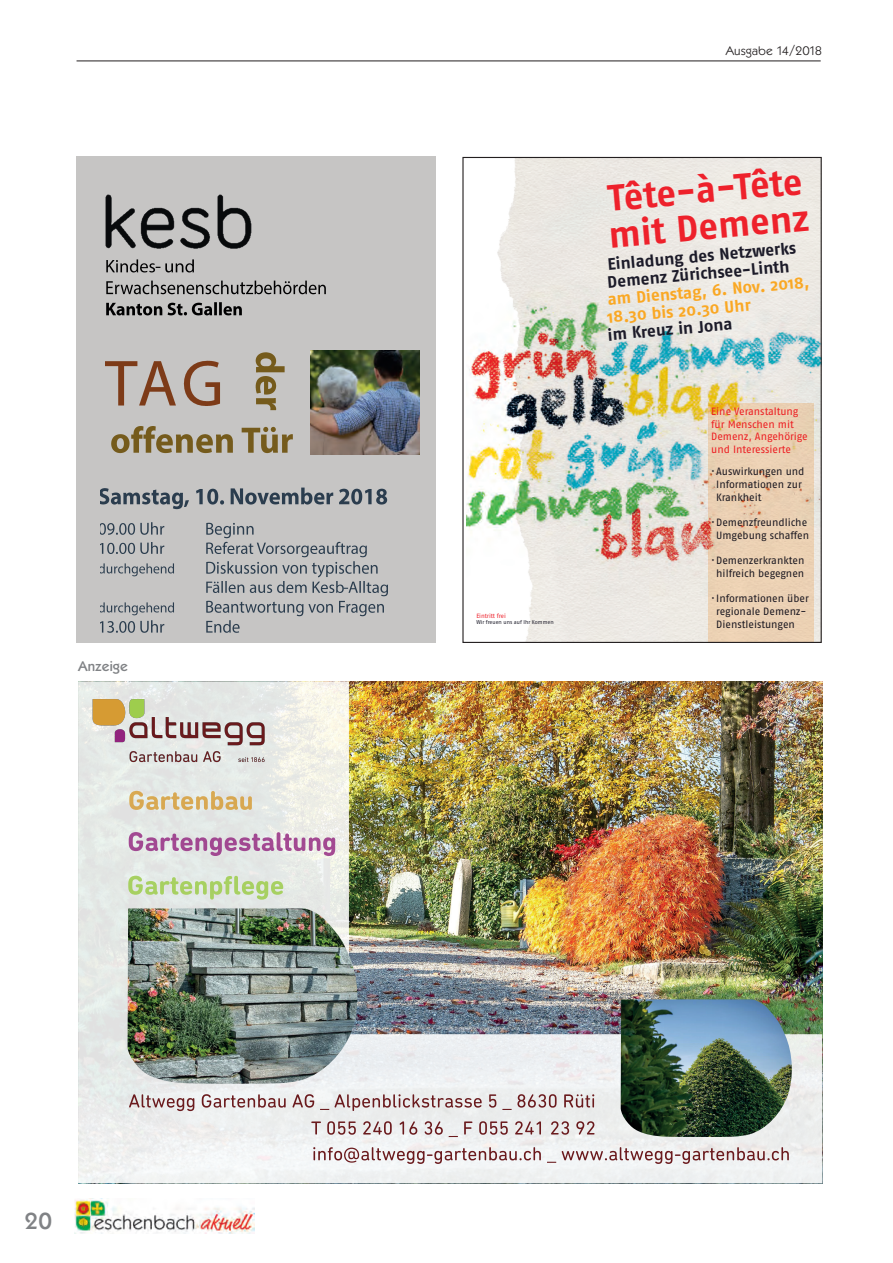
<style>
.page{position:relative;width:893px;height:1263px;background:#fff}
.page>*{position:absolute;margin:0;border:0;box-sizing:border-box;transform-origin:0 0}
.t1{font:700 36.75px/36.8px "Fago No";color:#ee212b}
.t2{font:500 22.5px "Koblenz TS";color:#808285}
.t3{font:700 16.5px/17.5px "Fago No";color:#1c1b29}
.t4{font:700 16.5px/17.5px "Fago No";color:#faa824}
.t5{font:500 13.5px "Koblenz TS";letter-spacing:.01em;color:#808285}
.t6{font:300 12px "Koblenz TS";color:#231f20}
.t7{font:10.65px/12.8px "Fago No";letter-spacing:-.005em;color:#1c1b29}
.t8{font:10.65px/12.8px "Fago No";letter-spacing:-.005em;color:#ee212b}
.t9{font:6.15px "Fago No";letter-spacing:-.005em;color:#ee212b}
.t10{font:5.55px "Fago No";color:#1c1b29}
.s1{font-style:inherit}
</style>
<div class="page">
<img style="left:74px;top:1200px;width:180px;height:33px">
<hr style="left:77px;top:61px;width:744px;height:1px;background:#231f20">
<img style="left:78px;top:681px;width:744px;height:502px">
<img style="left:466px;top:285px;width:354px;height:310px">
<div style="left:709px;top:403px;width:105px;height:239px;background:#ebd0b3"></div>
<div style="left:76px;top:157px;width:360px;height:486px;background:#c6c5c4"></div>
<img style="left:105px;top:360px;width:115px;height:46px">
<img style="left:105px;top:194px;width:147px;height:55px">
<img style="left:106px;top:259px;width:49px;height:14px">
<img style="left:155px;top:259px;width:39px;height:14px">
<img style="left:106px;top:280px;width:220px;height:15px">
<img style="left:106px;top:302px;width:136px;height:14px">
<img style="left:255px;top:352px;width:30px;height:59px">
<img style="left:111px;top:426px;width:182px;height:28px">
<img style="left:310px;top:350px;width:109px;height:104px">
<img style="left:101px;top:487px;width:287px;height:22px">
<img style="left:101px;top:522px;width:64px;height:32px">
<img style="left:206px;top:522px;width:48px;height:16px">
<img style="left:206px;top:538px;width:161px;height:20px">
<img style="left:101px;top:563px;width:73px;height:14px">
<img style="left:206px;top:561px;width:172px;height:16px">
<img style="left:206px;top:577px;width:138px;height:16px">
<img style="left:349px;top:581px;width:39px;height:16px">
<img style="left:101px;top:602px;width:73px;height:14px">
<img style="left:206px;top:600px;width:178px;height:17px">
<img style="left:101px;top:620px;width:64px;height:13px">
<img style="left:206px;top:620px;width:34px;height:13px">
<p class="t5" style="left:78px;top:658px;width:51px">Anzeige</p>
<h2 class="t2" style="left:25px;top:1207px;width:29px">20</h2>
<p class="t9" style="left:476px;top:612px;width:31px">Eintritt frei</p>
<p class="t10" style="left:476px;top:619px;width:79px">Wir freuen uns auf Ihr Kommen</p>
<p class="t6" style="left:726px;top:43px;width:98px">Ausgabe 14/2018</p>
<h1 class="t1" style="left:604px;top:179px;width:202px;rotate:-5deg">Tête-à-Tête mit Demenz</h1>
<h3 class="t3" style="left:605px;top:255px;width:192px;rotate:-5deg">Einladung des Netzwerks<br>Demenz Zürichsee-Linth</h3>
<h3 class="t4" style="left:605px;top:291px;width:206px;rotate:-5deg">am Dienstag, 6. Nov. 2018,<br>18.30 bis 20.30 Uhr</h3>
<h3 class="t3" style="left:607px;top:326px;width:127px;rotate:-5deg">im Kreuz in Jona</h3>
<p class="t8" style="left:711px;top:405px;width:98px">Eine Veranstaltung für Menschen mit<br>Demenz, Angehörige und Interessierte</p>
<p class="t7" style="left:716px;top:465px;width:90px;text-indent:-5px"><span class="s1">·</span> Auswirkungen und<br>Informationen zur<br>Krankheit</p>
<p class="t7" style="left:711px;top:516px;width:99px;text-align:center"><span class="s1">·</span> Demenzfreundliche<br>Umgebung schaffen</p>
<p class="t7" style="left:711px;top:554px;width:95px;text-align:center"><span class="s1">·</span> Demenzerkrankten hilfreich begegnen</p>
<p class="t7" style="left:716px;top:592px;width:94px;text-indent:-5px"><span class="s1">·</span> Informationen über regionale Demenz-<br>Dienstleistungen</p>
</div>
